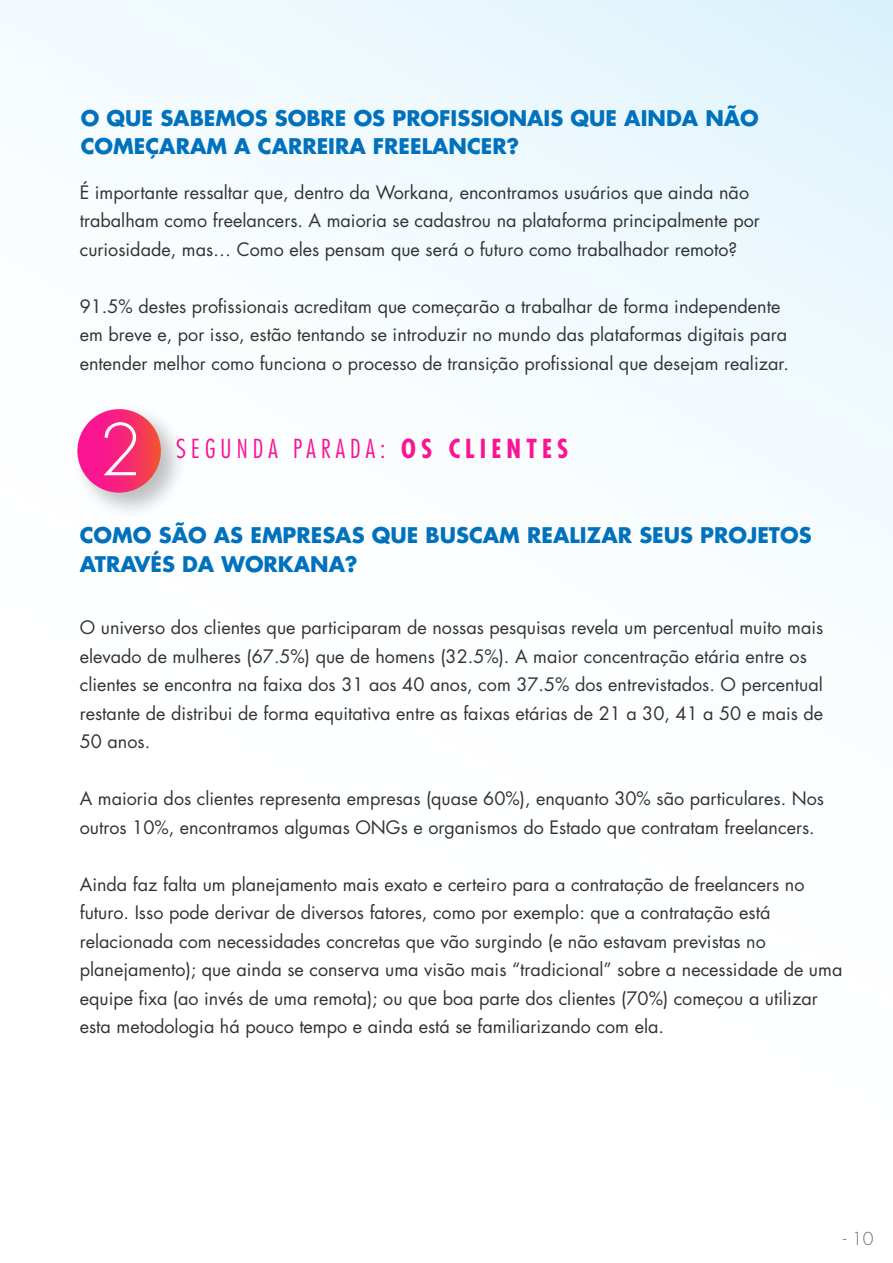
<style>
.page{position:relative;width:893px;height:1263px;background:#fff}
.page>*{position:absolute;margin:0;border:0;box-sizing:border-box;transform-origin:0 0}
.t1{font:300 69.45px "Futura Std";color:#fff}
.t2{font:300 condensed 25.5px "Futura Std";letter-spacing:.2em;color:#fa1493}
.t3{font:700 21px/28.5px "Futura Std";color:#0071bc}
.t4{font:18px/28.5px "Futura Std";color:#333}
.t5{font:300 17.4px "Futura Std";color:#666}
.s1{font-weight:700}
</style>
<div class="page">
<div style="left:0;top:0;width:893px;height:1263px;background:linear-gradient(to bottom,#eef9fd,#fff)"></div>
<img style="left:64px;top:396px;width:131px;height:130px">
<svg style="left:77px;top:409px;width:84px;height:84px"></svg>
<p class="t3" style="left:81px;top:103px;width:680px">O QUE SABEMOS SOBRE OS PROFISSIONAIS QUE AINDA NÃO<br>COMEÇARAM A CARREIRA FREELANCER?</p>
<p class="t4" style="left:80px;top:178px;width:682px">É importante ressaltar que, dentro da Workana, encontramos usuários que ainda não trabalham como freelancers. A maioria se cadastrou na plataforma principalmente por curiosidade, mas… Como eles pensam que será o futuro como trabalhador remoto?</p>
<p class="t4" style="left:80px;top:292px;width:711px">91.5% destes profissionais acreditam que começarão a trabalhar de forma independente em breve e, por isso, estão tentando se introduzir no mundo das plataformas digitais para entender melhor como funciona o processo de transição profissional que desejam realizar.</p>
<h1 class="t1" style="left:99px;top:408px;width:45px">2</h1>
<h2 class="t2" style="left:176px;top:434px;width:393px">SEGUNDA PARADA: <span class="s1">OS CLIENTES</span></h2>
<p class="t3" style="left:80px;top:521px;width:733px">COMO SÃO AS EMPRESAS QUE BUSCAM REALIZAR SEUS PROJETOS<br>ATRAVÉS DA WORKANA?</p>
<p class="t4" style="left:80px;top:613px;width:745px">O universo dos clientes que participaram de nossas pesquisas revela um percentual muito mais elevado de mulheres (67.5%) que de homens (32.5%). A maior concentração etária entre os clientes se encontra na faixa dos 31 aos 40 anos, com 37.5% dos entrevistados. O percentual restante de distribui de forma equitativa entre as faixas etárias de 21 a 30, 41 a 50 e mais de 50 anos.</p>
<p class="t4" style="left:80px;top:784px;width:746px">A maioria dos clientes representa empresas (quase 60%), enquanto 30% são particulares. Nos outros 10%, encontramos algumas ONGs e organismos do Estado que contratam freelancers.</p>
<p class="t4" style="left:80px;top:870px;width:764px">Ainda faz falta um planejamento mais exato e certeiro para a contratação de freelancers no futuro. Isso pode derivar de diversos fatores, como por exemplo: que a contratação está relacionada com necessidades concretas que vão surgindo (e não estavam previstas no planejamento); que ainda se conserva uma visão mais “tradicional” sobre a necessidade de uma equipe fixa (ao invés de uma remota); ou que boa parte dos clientes (70%) começou a utilizar esta metodologia há pouco tempo e ainda está se familiarizando com ela.</p>
<p class="t5" style="left:843px;top:1227px;width:32px">- 10</p>
</div>
